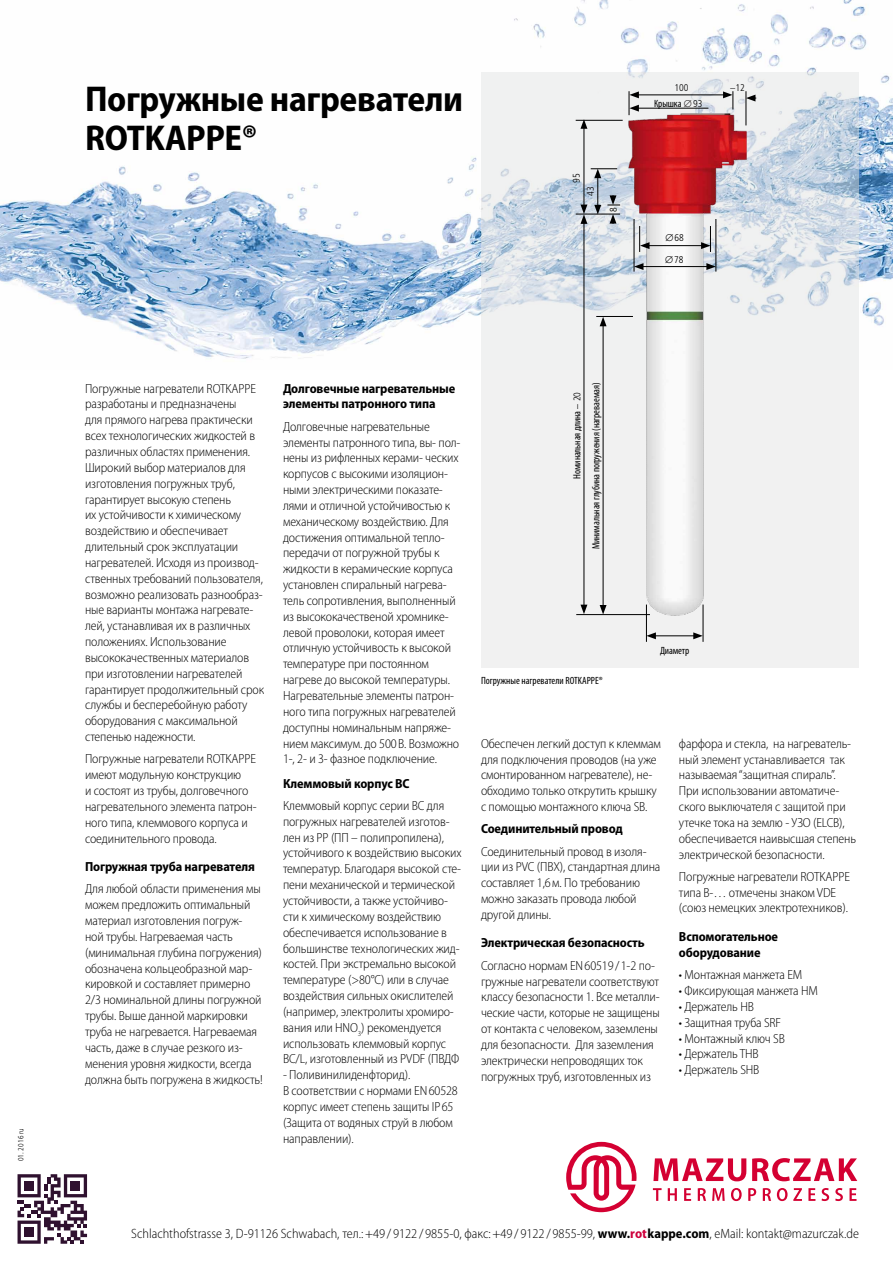
<style>
.page{position:relative;width:893px;height:1263px;background:#fff}
.page>*{position:absolute;margin:0;border:0;box-sizing:border-box;transform-origin:0 0}
.t1{font:700 semi-condensed 36px/39px "Myriad Pro";letter-spacing:-.01em;color:#000}
.t2{font:300 semi-condensed 13.5px "Myriad Pro";color:#000}
.t3{font:300 semi-condensed 13.2px/15.9px "Myriad Pro";letter-spacing:-.01em;color:#000}
.t4{font:700 semi-condensed 13.2px/15.9px "Myriad Pro";letter-spacing:-.01em;color:#000}
.t5{font:condensed 10.5px/19px "Myriad Pro";letter-spacing:-.01em;color:#000}
.t6{font:300 condensed 9.75px "Frutiger LT Std";color:#000}
.t7{font:300 condensed 7.5px "Frutiger LT Std";letter-spacing:.05em;color:#000}
.s1{color:#231f20}
.s2{font-family:"Frutiger LT Std";font-weight:300;font-size:9.75px}
.s3{font-weight:700}
.s4{font-weight:700;color:#cd003c}
</style>
<div class="page">
<img style="left:0;top:0;width:893px;height:359px">
<img style="left:481px;top:73px;width:378px;height:595px">
<hr style="left:653px;top:635px;width:43px;height:1px;background:#000">
<svg style="left:647px;top:632px;width:9px;height:7px"></svg>
<svg style="left:693px;top:632px;width:10px;height:7px"></svg>
<hr style="left:603px;top:324px;width:1px;height:283px;background:#000">
<svg style="left:600px;top:317px;width:7px;height:9px"></svg>
<svg style="left:600px;top:605px;width:7px;height:9px"></svg>
<hr style="left:576px;top:614px;width:74px;height:1px;background:#000">
<hr style="left:646px;top:604px;width:1px;height:38px;background:#000">
<hr style="left:703px;top:604px;width:1px;height:38px;background:#000">
<hr style="left:596px;top:316px;width:37px;height:1px;background:#000">
<hr style="left:584px;top:221px;width:1px;height:386px;background:#000">
<svg style="left:580px;top:605px;width:7px;height:9px"></svg>
<hr style="left:576px;top:214px;width:44px;height:1px;background:#000">
<hr style="left:634px;top:219px;width:1px;height:53px;background:#000">
<hr style="left:715px;top:219px;width:1px;height:53px;background:#000">
<hr style="left:641px;top:266px;width:68px;height:1px;background:#000">
<svg style="left:634px;top:263px;width:9px;height:7px"></svg>
<svg style="left:706px;top:263px;width:10px;height:7px"></svg>
<hr style="left:647px;top:245px;width:56px;height:1px;background:#000">
<svg style="left:701px;top:226px;width:10px;height:26px"></svg>
<hr style="left:597px;top:176px;width:1px;height:31px;background:#000">
<svg style="left:594px;top:205px;width:7px;height:9px"></svg>
<svg style="left:591px;top:168px;width:26px;height:10px"></svg>
<hr style="left:584px;top:126px;width:1px;height:81px;background:#000">
<svg style="left:580px;top:119px;width:7px;height:10px"></svg>
<svg style="left:580px;top:205px;width:7px;height:19px"></svg>
<hr style="left:576px;top:120px;width:47px;height:1px;background:#000">
<hr style="left:746px;top:91px;width:1px;height:34px;background:#000">
<hr style="left:636px;top:94px;width:89px;height:1px;background:#000">
<svg style="left:723px;top:91px;width:10px;height:18px"></svg>
<hr style="left:636px;top:108px;width:72px;height:1px;background:#000">
<svg style="left:629px;top:91px;width:10px;height:24px"></svg>
<svg style="left:746px;top:95px;width:10px;height:7px"></svg>
<svg style="left:639px;top:226px;width:10px;height:26px"></svg>
<svg style="left:610px;top:214px;width:6px;height:10px"></svg>
<svg style="left:607px;top:195px;width:13px;height:11px"></svg>
<svg style="left:18px;top:1174px;width:69px;height:70px"></svg>
<svg style="left:653px;top:1158px;width:204px;height:23px"></svg>
<svg style="left:566px;top:1142px;width:70px;height:70px"></svg>
<svg style="left:653px;top:1188px;width:203px;height:13px"></svg>
<p class="t7" style="left:17px;top:1161px;width:35px;rotate:-90deg">01.2016 ru</p>
<h1 class="t1" style="left:85px;top:80px;width:380px">Погружные нагреватели<br>ROTKAPPE®</h1>
<p class="t6" style="left:571px;top:183px;width:11px;rotate:-90deg">95</p>
<p class="t6" style="left:585px;top:196px;width:11px;rotate:-90deg">43</p>
<p class="t6" style="left:608px;top:212px;width:6px;rotate:-90deg">8</p>
<p class="t6" style="left:674px;top:82px;width:16px">100</p>
<p class="t6" style="left:730px;top:82px;width:16px">∼12</p>
<p class="t5" style="left:654px;top:94px;width:50px">Крышка <span class="s1">∅</span><span class="s2">93</span></p>
<p class="t6" style="left:665px;top:232px;width:20px">∅68</p>
<p class="t6" style="left:665px;top:254px;width:20px">∅78</p>
<p class="t3" style="left:85px;top:381px;width:181px">Погружные нагреватели ROTKAPPE разработаны и предназначены<br>для прямого нагрева практически всех технологических жидкостей в различных областях применения.<br>Широкий выбор материалов для изготовления погружных труб, гарантирует высокую степень<br>их устойчивости к химическому воздействию и обеспечивает длительный срок эксплуатации нагревателей. Исходя из производ&shy;ственных требований пользователя, возможно реализовать разнообраз&shy;ные варианты монтажа нагревате&shy;лей, устанавливая их в различных положениях. Использование высококачественных материалов при изготовлении нагревателей гарантирует продолжительный срок службы и бесперебойную работу оборудования с максимальной степенью надежности.</p>
<p class="t3" style="left:85px;top:751px;width:173px">Погружные нагреватели ROTKAPPE имеют модульную конструкцию<br>и состоят из трубы, долговечного нагревательного элемента патрон&shy;ного типа, клеммового корпуса и соединительного провода.</p>
<p class="t4" style="left:85px;top:859px;width:171px">Погружная труба нагревателя</p>
<p class="t3" style="left:85px;top:881px;width:179px">Для любой области применения мы можем предложить оптимальный материал изготовления погруж&shy;ной трубы. Нагреваемая часть (минимальная глубина погружения) обозначена кольцеобразной мар&shy;кировкой и составляет примерно<br>2/3 номинальной длины погружной трубы. Выше данной маркировки труба не нагревается. Нагреваемая часть, даже в случае резкого из&shy;менения уровня жидкости, всегда должна быть погружена в жидкость!</p>
<p class="t4" style="left:283px;top:380px;width:174px">Долговечные нагревательные элементы патронного типа</p>
<p class="t3" style="left:283px;top:419px;width:179px">Долговечные нагревательные элементы патронного типа, вы- пол&shy;нены из рифленных керами- ческих корпусов с высокими изоляцион&shy;ными электрическими показате&shy;лями и отличной устойчивостью к механическому воздействию. Для достижения оптимальной тепло&shy;передачи от погружной трубы к жидкости в керамические корпуса установлен спиральный нагрева&shy;тель сопротивления, выполненный из высококачественой хромнике&shy;левой проволоки, которая имеет отличную устойчивость к высокой температуре при постоянном нагреве до высокой температуры.<br>Нагревательные элементы патрон&shy;ного типа погружных нагревателей доступны номинальным напряже&shy;нием максимум. до 500В. Возможно<br>1-, 2- и 3- фазное подключение.</p>
<p class="t4" style="left:283px;top:775px;width:128px">Клеммовый корпус BC</p>
<p class="t3" style="left:283px;top:798px;width:180px">Клеммовый корпус серии BC для погружных нагревателей изготов&shy;лен из PP (ПП – полипропилена), устойчивого к воздействию высоких температур. Благодаря высокой сте&shy;пени механической и термической устойчивости, а также устойчиво&shy;сти к химическому воздействию обеспечивается использование в большинстве технологических жид&shy;костей. При экстремально высокой температуре (&gt;80°C) или в случае воздействия сильных окислителей (например, электролиты хромиро&shy;вания или HNO<sub>3</sub>) рекомендуется использовать клеммовый корпус BC/L, изготовленный из PVDF (ПВДФ</p>
<p class="t3" style="left:283px;top:1067px;width:176px">- Поливинилиденфторид).<br>В соответствии с нормами EN60528 корпус имеет степень защиты IP65 (Защита от водяных струй в любом направлении).</p>
<p class="t5" style="left:568px;top:549px;width:168px;text-indent:71px;rotate:-90deg">Номинальная длина <span class="s2">– 20<br></span>Минимальная глубина погружения (нагреваемая)</p>
<p class="t5" style="left:481px;top:671px;width:123px">Погружные нагреватели ROTKAPPE®</p>
<p class="t5" style="left:660px;top:641px;width:31px">Диаметр</p>
<p class="t3" style="left:481px;top:736px;width:181px">Обеспечен легкий доступ к клеммам для подключения проводов (на уже смонтированном нагревателе), не&shy;обходимо только открутить крышку с помощью монтажного ключа SB.</p>
<p class="t4" style="left:481px;top:821px;width:143px">Соединительный провод</p>
<p class="t3" style="left:481px;top:843px;width:181px">Соединительный провод в изоля&shy;ции из PVC (ПВХ), стандартная длина составляет 1,6м. По требованию можно заказать провода любой другой длины.</p>
<p class="t4" style="left:481px;top:935px;width:165px">Электрическая безопасность</p>
<p class="t3" style="left:481px;top:958px;width:180px">Согласно нормам EN60519/1-2 по&shy;гружные нагреватели соответствуют классу безопасности 1. Все металли&shy;ческие части, которые не защищены от контакта с человеком, заземлены для безопасности. Для заземления электрически непроводящих ток погружных труб, изготовленных из</p>
<p class="t3" style="left:679px;top:736px;width:179px">фарфора и стекла, на нагреватель&shy;ный элемент устанавливается так называемая “защитная спираль”.<br>При использовании автоматиче&shy;ского выключателя с защитой при утечке тока на землю - УЗО (ELCB), обеспечивается наивысшая степень электрической безопасности.</p>
<p class="t3" style="left:679px;top:869px;width:172px">Погружные нагреватели ROTKAPPE типа B-… отмечены знаком VDE (союз немецких электротехников).</p>
<p class="t4" style="left:679px;top:929px;width:101px">Вспомогательное оборудование</p>
<p class="t3" style="left:679px;top:967px;width:125px">• Монтажная манжета EM</p>
<p class="t3" style="left:679px;top:983px;width:141px">• Фиксирующая манжета HM</p>
<p class="t3" style="left:679px;top:999px;width:76px">• Держатель HB</p>
<p class="t3" style="left:679px;top:1014px;width:104px">• Защитная труба SRF</p>
<p class="t3" style="left:679px;top:1030px;width:107px">• Монтажный ключ SB</p>
<p class="t3" style="left:679px;top:1046px;width:81px">• Держатель THB</p>
<p class="t3" style="left:679px;top:1062px;width:82px">• Держатель SHB</p>
<p class="t2" style="left:131px;top:1226px;width:729px">Schlachthofstrasse 3, D-91126 Schwabach, тел.:+49 / 9122 / 9855-0, факс:+49 / 9122 / 9855-99, <span class="s3">www.</span><span class="s4">rot</span><span class="s3">kappe.com</span>, eMail: kontakt@mazurczak.de</p>
</div>
